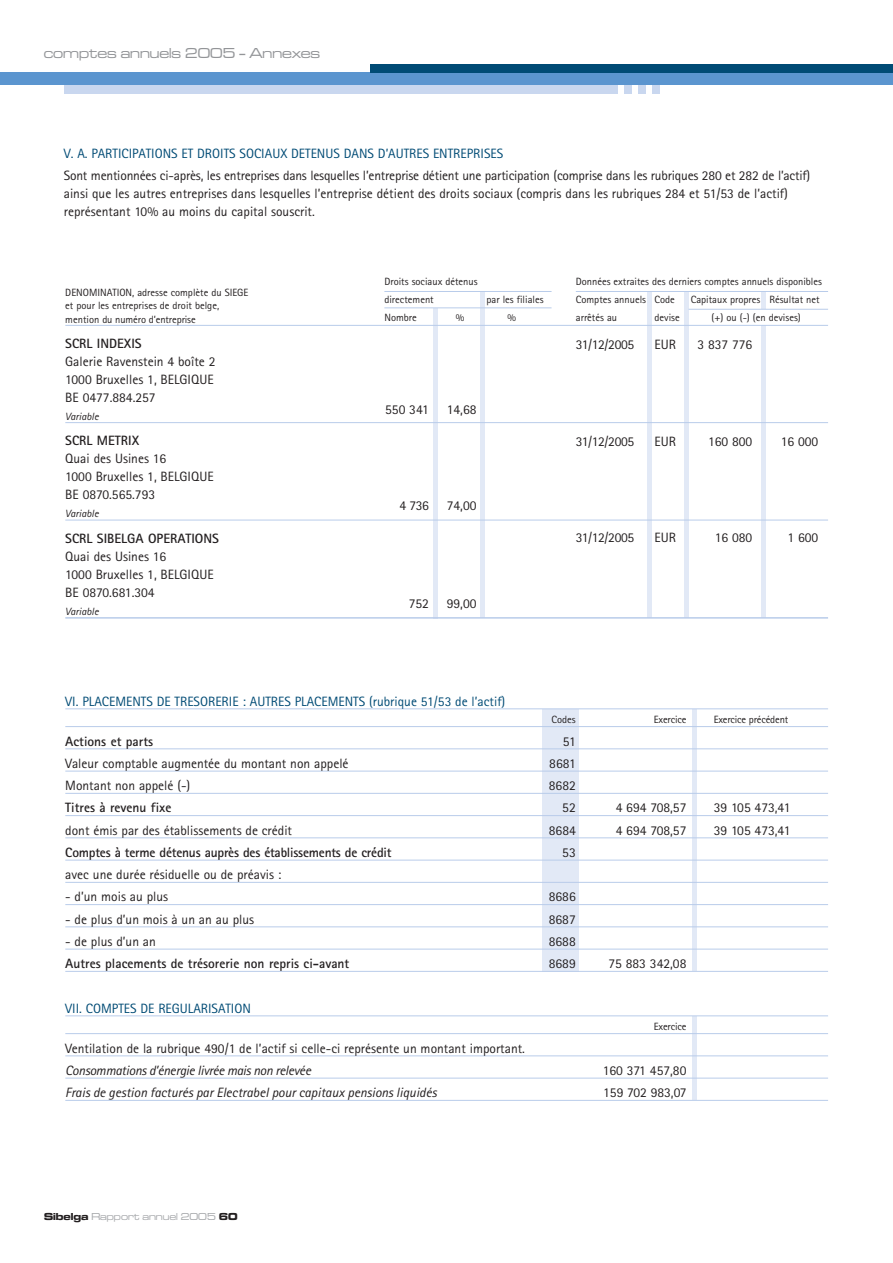
<style>
.page{position:relative;width:893px;height:1263px;background:#fff}
.page>*{position:absolute;margin:0;border:0;box-sizing:border-box;transform-origin:0 0}
.t1{font:15px "Microgramma D Medi Exte";color:#939598}
.t2{font:13.5px/18px "Rotis Sans Serif";color:#231f20}
.t3{font:700 13.5px "Rotis Sans Serif";color:#231f20}
.t4{font:13.5px "Rotis Sans Serif";color:#004b75}
.t5{font:italic 13.5px "Rotis Sans Serif";color:#231f20}
.t6{font:italic 13.5px "Rotis Sans Serif";letter-spacing:-.02em;color:#231f20}
.t7{font:10.5px/13.5px "Rotis Sans Serif";color:#231f20}
.t8{font:10.5px "Microgramma D Medi Exte";color:#a7a9ac}
.t9{font:italic 10.5px "Rotis Sans Serif";color:#231f20}
.s1{font-family:"Microgramma D Bold Exte";color:#231f20}
</style>
<div class="page">
<hr style="left:647px;top:292px;width:4px;height:326px;background:#e2e9f6">
<hr style="left:433px;top:308px;width:4px;height:311px;background:#e2e9f6">
<hr style="left:692px;top:1016px;width:4px;height:84px;background:#e2e9f6">
<hr style="left:692px;top:709px;width:4px;height:262px;background:#e2e9f6">
<hr style="left:684px;top:292px;width:4px;height:326px;background:#e2e9f6">
<hr style="left:761px;top:292px;width:4px;height:17px;background:#e2e9f6">
<hr style="left:761px;top:325px;width:4px;height:293px;background:#e2e9f6">
<hr style="left:480px;top:292px;width:4px;height:326px;background:#e2e9f6">
<div style="left:542px;top:709px;width:36px;height:263px;background:#e2e9f6"></div>
<hr style="left:65px;top:325px;width:763px;height:1px;background:#b9ccea">
<hr style="left:65px;top:422px;width:763px;height:1px;background:#b9ccea">
<hr style="left:65px;top:520px;width:763px;height:1px;background:#b9ccea">
<hr style="left:65px;top:617px;width:763px;height:2px;background:#b9ccea">
<hr style="left:65px;top:708px;width:763px;height:1px;background:#b9ccea">
<hr style="left:65px;top:726px;width:763px;height:1px;background:#b9ccea">
<hr style="left:65px;top:748px;width:763px;height:1px;background:#b9ccea">
<hr style="left:65px;top:771px;width:763px;height:1px;background:#b9ccea">
<hr style="left:65px;top:793px;width:763px;height:1px;background:#b9ccea">
<hr style="left:65px;top:815px;width:763px;height:1px;background:#b9ccea">
<hr style="left:65px;top:837px;width:763px;height:1px;background:#b9ccea">
<hr style="left:65px;top:860px;width:763px;height:1px;background:#b9ccea">
<hr style="left:65px;top:882px;width:763px;height:1px;background:#b9ccea">
<hr style="left:65px;top:904px;width:763px;height:1px;background:#b9ccea">
<hr style="left:65px;top:926px;width:763px;height:1px;background:#b9ccea">
<hr style="left:65px;top:949px;width:763px;height:1px;background:#b9ccea">
<hr style="left:65px;top:971px;width:763px;height:1px;background:#b9ccea">
<hr style="left:65px;top:1015px;width:763px;height:1px;background:#b9ccea">
<hr style="left:65px;top:1033px;width:763px;height:1px;background:#b9ccea">
<hr style="left:65px;top:1056px;width:763px;height:1px;background:#b9ccea">
<hr style="left:65px;top:1078px;width:763px;height:1px;background:#b9ccea">
<hr style="left:65px;top:1100px;width:763px;height:1px;background:#b9ccea">
<hr style="left:384px;top:291px;width:167px;height:1px;background:#b9ccea">
<hr style="left:384px;top:307px;width:167px;height:1px;background:#b9ccea">
<hr style="left:576px;top:291px;width:252px;height:1px;background:#b9ccea">
<hr style="left:688px;top:309px;width:140px;height:1px;background:#b9ccea">
<div style="left:0;top:72px;width:892px;height:13px;background:#5b95cf"></div>
<div style="left:370px;top:64px;width:522px;height:8px;background:#004b75"></div>
<div style="left:64px;top:85px;width:553px;height:9px;background:#c9d7ef"></div>
<div style="left:624px;top:85px;width:7px;height:9px;background:#c9d7ef"></div>
<div style="left:638px;top:85px;width:7px;height:9px;background:#c9d7ef"></div>
<div style="left:652px;top:85px;width:7px;height:9px;background:#c9d7ef"></div>
<p class="t1" style="left:44px;top:47px;width:278px">comptes annuels 2005 - Annexes</p>
<p class="t4" style="left:64px;top:149px;width:441px">V. A. PARTICIPATIONS ET DROITS SOCIAUX DETENUS DANS D’AUTRES ENTREPRISES</p>
<p class="t2" style="left:64px;top:168px;width:748px">Sont mentionnées ci-après, les entreprises dans lesquelles l’entreprise détient une participation (comprise dans les rubriques 280 et 282 de l’actif) ainsi que les autres entreprises dans lesquelles l’entreprise détient des droits sociaux (compris dans les rubriques 284 et 51/53 de l’actif) représentant 10% au moins du capital souscrit.</p>
<p class="t7" style="left:65px;top:287px;width:185px">DENOMINATION, adresse complète du SIEGE et pour les entreprises de droit belge, mention du numéro d’entreprise</p>
<p class="t3" style="left:65px;top:339px;width:78px">SCRL INDEXIS</p>
<p class="t2" style="left:65px;top:354px;width:152px">Galerie Ravenstein 4 boîte 2<br>1000 Bruxelles 1, BELGIQUE<br>BE 0477.884.257</p>
<p class="t9" style="left:65px;top:413px;width:35px">Variable</p>
<p class="t3" style="left:65px;top:436px;width:75px">SCRL METRIX</p>
<p class="t2" style="left:65px;top:451px;width:150px">Quai des Usines 16<br>1000 Bruxelles 1, BELGIQUE<br>BE 0870.565.793</p>
<p class="t9" style="left:65px;top:510px;width:35px">Variable</p>
<p class="t3" style="left:65px;top:534px;width:155px">SCRL SIBELGA OPERATIONS</p>
<p class="t2" style="left:65px;top:549px;width:150px">Quai des Usines 16<br>1000 Bruxelles 1, BELGIQUE<br>BE 0870.681.304</p>
<p class="t9" style="left:65px;top:608px;width:35px">Variable</p>
<p class="t7" style="left:384px;top:274px;width:95px;line-height:17.7px">Droits sociaux détenus directement</p>
<p class="t7" style="left:486px;top:294px;width:59px">par les filiales</p>
<p class="t7" style="left:384px;top:311px;width:34px">Nombre</p>
<p class="t7" style="left:456px;top:311px;width:10px">%</p>
<p class="t7" style="left:507px;top:311px;width:10px">%</p>
<p class="t2" style="left:385px;top:401px;width:45px">550 341</p>
<p class="t2" style="left:447px;top:401px;width:31px">14,68</p>
<p class="t2" style="left:399px;top:498px;width:31px">4 736</p>
<p class="t2" style="left:447px;top:498px;width:31px">74,00</p>
<p class="t2" style="left:409px;top:596px;width:22px">752</p>
<p class="t2" style="left:447px;top:596px;width:31px">99,00</p>
<p class="t7" style="left:576px;top:274px;width:248px;line-height:17.7px">Données extraites des derniers comptes annuels disponibles<br>Comptes annuels Code</p>
<p class="t7" style="left:690px;top:294px;width:130px">Capitaux propres Résultat net</p>
<p class="t7" style="left:576px;top:311px;width:43px">arrêtés au</p>
<p class="t7" style="left:654px;top:311px;width:27px">devise</p>
<p class="t7" style="left:711px;top:311px;width:91px">(+) ou (-) (en devises)</p>
<p class="t2" style="left:576px;top:337px;width:60px">31/12/2005</p>
<p class="t2" style="left:654px;top:337px;width:23px">EUR</p>
<p class="t2" style="left:697px;top:337px;width:56px">3 837 776</p>
<p class="t2" style="left:576px;top:433px;width:60px">31/12/2005</p>
<p class="t2" style="left:654px;top:433px;width:23px">EUR</p>
<p class="t2" style="left:708px;top:433px;width:46px">160 800</p>
<p class="t2" style="left:780px;top:433px;width:39px">16 000</p>
<p class="t2" style="left:576px;top:530px;width:60px">31/12/2005</p>
<p class="t2" style="left:654px;top:530px;width:23px">EUR</p>
<p class="t2" style="left:714px;top:530px;width:39px">16 080</p>
<p class="t2" style="left:787px;top:530px;width:32px">1 600</p>
<p class="t4" style="left:65px;top:696px;width:441px">VI. PLACEMENTS DE TRESORERIE : AUTRES PLACEMENTS (rubrique 51/53 de l’actif)</p>
<p class="t7" style="left:551px;top:714px;width:26px">Codes</p>
<p class="t7" style="left:654px;top:714px;width:34px">Exercice</p>
<p class="t7" style="left:713px;top:714px;width:76px">Exercice précédent</p>
<p class="t3" style="left:65px;top:736px;width:89px">Actions et parts</p>
<p class="t2" style="left:563px;top:733px;width:15px">51</p>
<p class="t2" style="left:65px;top:756px;width:285px">Valeur comptable augmentée du montant non appelé</p>
<p class="t2" style="left:549px;top:756px;width:28px">8681</p>
<p class="t2" style="left:65px;top:778px;width:126px">Montant non appelé (-)</p>
<p class="t2" style="left:549px;top:778px;width:28px">8682</p>
<p class="t3" style="left:65px;top:803px;width:108px">Titres à revenu fixe</p>
<p class="t2" style="left:562px;top:800px;width:15px">52</p>
<p class="t2" style="left:615px;top:800px;width:72px">4 694 708,57</p>
<p class="t2" style="left:713px;top:800px;width:78px">39 105 473,41</p>
<p class="t2" style="left:65px;top:822px;width:228px">dont émis par des établissements de crédit</p>
<p class="t2" style="left:549px;top:822px;width:28px">8684</p>
<p class="t2" style="left:615px;top:822px;width:72px">4 694 708,57</p>
<p class="t2" style="left:713px;top:822px;width:78px">39 105 473,41</p>
<p class="t3" style="left:65px;top:848px;width:328px">Comptes à terme détenus auprès des établissements de crédit</p>
<p class="t2" style="left:562px;top:845px;width:15px">53</p>
<p class="t2" style="left:65px;top:867px;width:218px">avec une durée résiduelle ou de préavis :</p>
<p class="t2" style="left:65px;top:889px;width:104px">- d’un mois au plus</p>
<p class="t2" style="left:549px;top:889px;width:28px">8686</p>
<p class="t2" style="left:65px;top:911px;width:190px">- de plus d’un mois à un an au plus</p>
<p class="t2" style="left:549px;top:911px;width:28px">8687</p>
<p class="t2" style="left:65px;top:934px;width:92px">- de plus d’un an</p>
<p class="t2" style="left:549px;top:934px;width:28px">8688</p>
<p class="t3" style="left:65px;top:959px;width:285px">Autres placements de trésorerie non repris ci-avant</p>
<p class="t2" style="left:549px;top:956px;width:28px">8689</p>
<p class="t2" style="left:608px;top:956px;width:79px">75 883 342,08</p>
<p class="t4" style="left:65px;top:1003px;width:187px">VII. COMPTES DE REGULARISATION</p>
<p class="t7" style="left:654px;top:1021px;width:34px">Exercice</p>
<p class="t2" style="left:65px;top:1040px;width:461px">Ventilation de la rubrique 490/1 de l’actif si celle-ci représente un montant important.</p>
<p class="t6" style="left:65px;top:1066px;width:247px">Consommations d’énergie livrée mais non relevée</p>
<p class="t2" style="left:602px;top:1063px;width:85px">160 371 457,80</p>
<p class="t5" style="left:65px;top:1088px;width:373px">Frais de gestion facturés par Electrabel pour capitaux pensions liquidés</p>
<p class="t2" style="left:603px;top:1085px;width:85px">159 702 983,07</p>
<p class="t8" style="left:44px;top:1213px;width:195px"><span class="s1">Sibelga</span> Rapport annuel 2005 <span class="s1">60</span></p>
</div>
